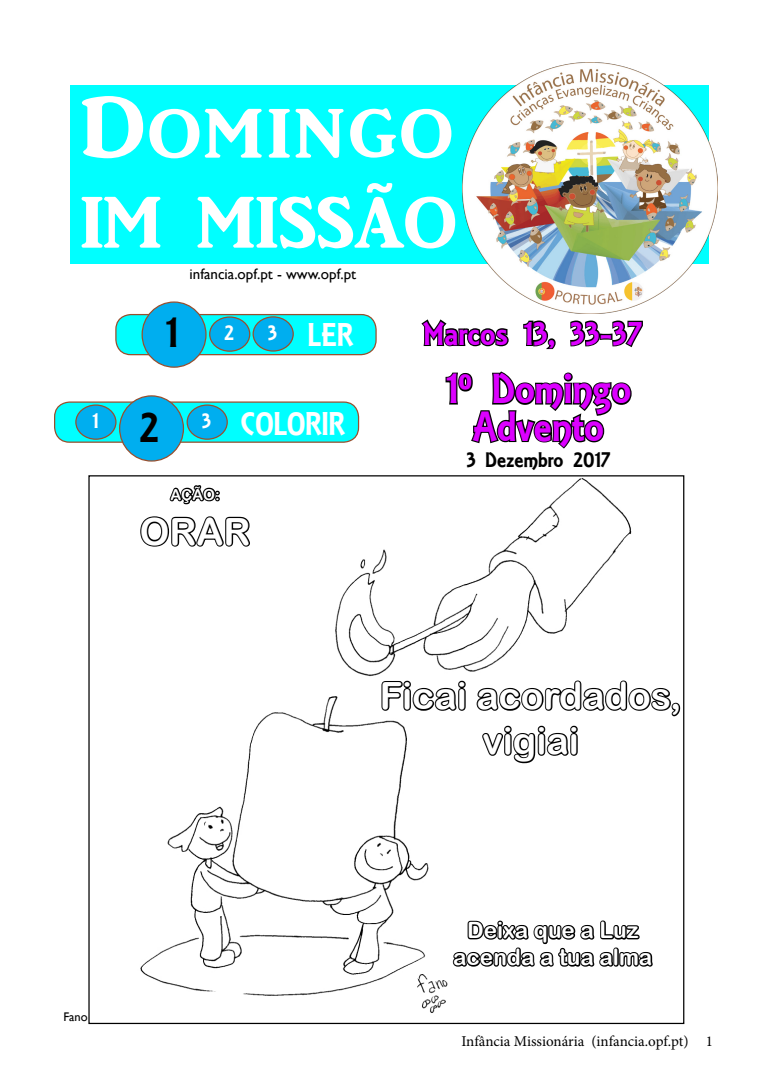
<style>
.page{position:relative;width:780px;height:1088px;background:#fff}
.page>*{position:absolute;margin:0;border:0;box-sizing:border-box;transform-origin:0 0}
.t1{font:90px "ARJULIAN";letter-spacing:.04em;color:#fff;scale:1.05 1}
.t2{font:75px "ARJULIAN";color:#fff}
.t3{font:45px "ARESSENCE";color:#dc00ff}
.t4{font:45px "ARESSENCE";color:#000}
.t5{font:37.5px "Arial Rounded MT Bold";color:#fff}
.t6{font:35px "ARESSENCE";color:#dc00ff}
.t7{font:35px "ARESSENCE";color:#fff}
.t8{font:22.5px "Arial Rounded MT Bold";color:#fff}
.t9{font:22.5px "ARESSENCE";color:#000}
.t10{font:22.5px "ARESSENCE";color:#fff}
.t11{font:15px "Minion Pro";letter-spacing:-.005em;color:#000}
.t12{font:15px "Gill Sans";color:#000}
.t13{font:15px "Arial Rounded MT Bold";color:#fff}
.t14{font:12.5px "Gill Sans";color:#000}
</style>
<div class="page">
<div style="left:70px;top:85px;width:638px;height:179px;background:#0ff"></div>
<img style="left:140px;top:478px;width:492px;height:535px">
<div style="left:116px;top:315px;width:260px;height:40px;background:#0ff;border-radius:15px"></div>
<div style="left:115px;top:314px;width:261px;height:41px;border:1px solid #984f2e;border-radius:15px"></div>
<div style="left:142px;top:302px;width:64px;height:65px;background:#00aeef;border-radius:50%"></div>
<div style="left:141px;top:301px;width:65px;height:67px;border:1px solid #984f2e;border-radius:50%"></div>
<div style="left:210px;top:317px;width:40px;height:34px;background:#00aeef;border-radius:50%"></div>
<div style="left:209px;top:316px;width:41px;height:36px;border:1px solid #984f2e;border-radius:50%"></div>
<div style="left:253px;top:317px;width:40px;height:34px;background:#00aeef;border-radius:50%"></div>
<div style="left:252px;top:316px;width:42px;height:36px;border:1px solid #984f2e;border-radius:50%"></div>
<div style="left:55px;top:402px;width:303px;height:40px;background:#0ff;border-radius:15px"></div>
<div style="left:54px;top:401px;width:305px;height:42px;border:1px solid #984f2e;border-radius:15px"></div>
<div style="left:120px;top:396px;width:63px;height:65px;background:#00aeef;border-radius:50%"></div>
<div style="left:119px;top:395px;width:65px;height:67px;border:1px solid #984f2e;border-radius:50%"></div>
<div style="left:76px;top:405px;width:40px;height:34px;background:#00aeef;border-radius:50%"></div>
<div style="left:75px;top:404px;width:41px;height:36px;border:1px solid #984f2e;border-radius:50%"></div>
<div style="left:187px;top:405px;width:40px;height:34px;background:#00aeef;border-radius:50%"></div>
<div style="left:186px;top:404px;width:42px;height:36px;border:1px solid #984f2e;border-radius:50%"></div>
<svg style="left:421px;top:319px;width:88px;height:28px"></svg>
<svg style="left:523px;top:320px;width:33px;height:30px"></svg>
<svg style="left:570px;top:320px;width:73px;height:28px"></svg>
<svg style="left:445px;top:371px;width:187px;height:78px"></svg>
<img style="left:463px;top:63px;width:254px;height:251px">
<svg style="left:379px;top:679px;width:88px;height:34px"></svg>
<svg style="left:474px;top:678px;width:207px;height:40px"></svg>
<svg style="left:480px;top:724px;width:99px;height:41px"></svg>
<svg style="left:451px;top:918px;width:202px;height:51px"></svg>
<svg style="left:168px;top:483px;width:54px;height:23px"></svg>
<svg style="left:140px;top:514px;width:112px;height:35px"></svg>
<p class="t1" style="left:80px;top:80px;width:356px">Domingo</p>
<p class="t2" style="left:80px;top:183px;width:377px">IM MISSÃO</p>
<p class="t12" style="left:190px;top:265px;width:168px">infancia.opf.pt - www.opf.pt</p>
<p class="t4" style="left:165px;top:307px;width:14px">1</p>
<p class="t10" style="left:224px;top:320px;width:11px">2</p>
<p class="t10" style="left:268px;top:320px;width:11px">3</p>
<p class="t7" style="left:308px;top:315px;width:47px">LER</p>
<p class="t10" style="left:92px;top:408px;width:8px">1</p>
<p class="t10" style="left:202px;top:408px;width:11px">3</p>
<p class="t7" style="left:241px;top:404px;width:105px">COLORIR</p>
<p class="t4" style="left:139px;top:402px;width:21px">2</p>
<p class="t13" style="left:170px;top:486px;width:51px">AÇÃO:</p>
<p class="t5" style="left:140px;top:509px;width:112px">ORAR</p>
<p class="t6" style="left:423px;top:314px;width:220px">Marcos 13, 33-37</p>
<p class="t3" style="left:445px;top:363px;width:187px">1º Domingo</p>
<p class="t3" style="left:472px;top:401px;width:133px">Advento</p>
<p class="t9" style="left:466px;top:447px;width:145px">3 Dezembro 2017</p>
<p class="t5" style="left:380px;top:673px;width:303px">Ficai acordados,</p>
<p class="t5" style="left:482px;top:718px;width:98px">vigiai</p>
<p class="t14" style="left:63px;top:1010px;width:26px">Fano</p>
<p class="t8" style="left:467px;top:917px;width:173px">Deixa que a Luz</p>
<p class="t8" style="left:453px;top:944px;width:201px">acenda a tua alma</p>
<p class="t11" style="left:461px;top:1031px;width:253px">Infância Missionária (infancia.opf.pt) 1</p>
</div>
